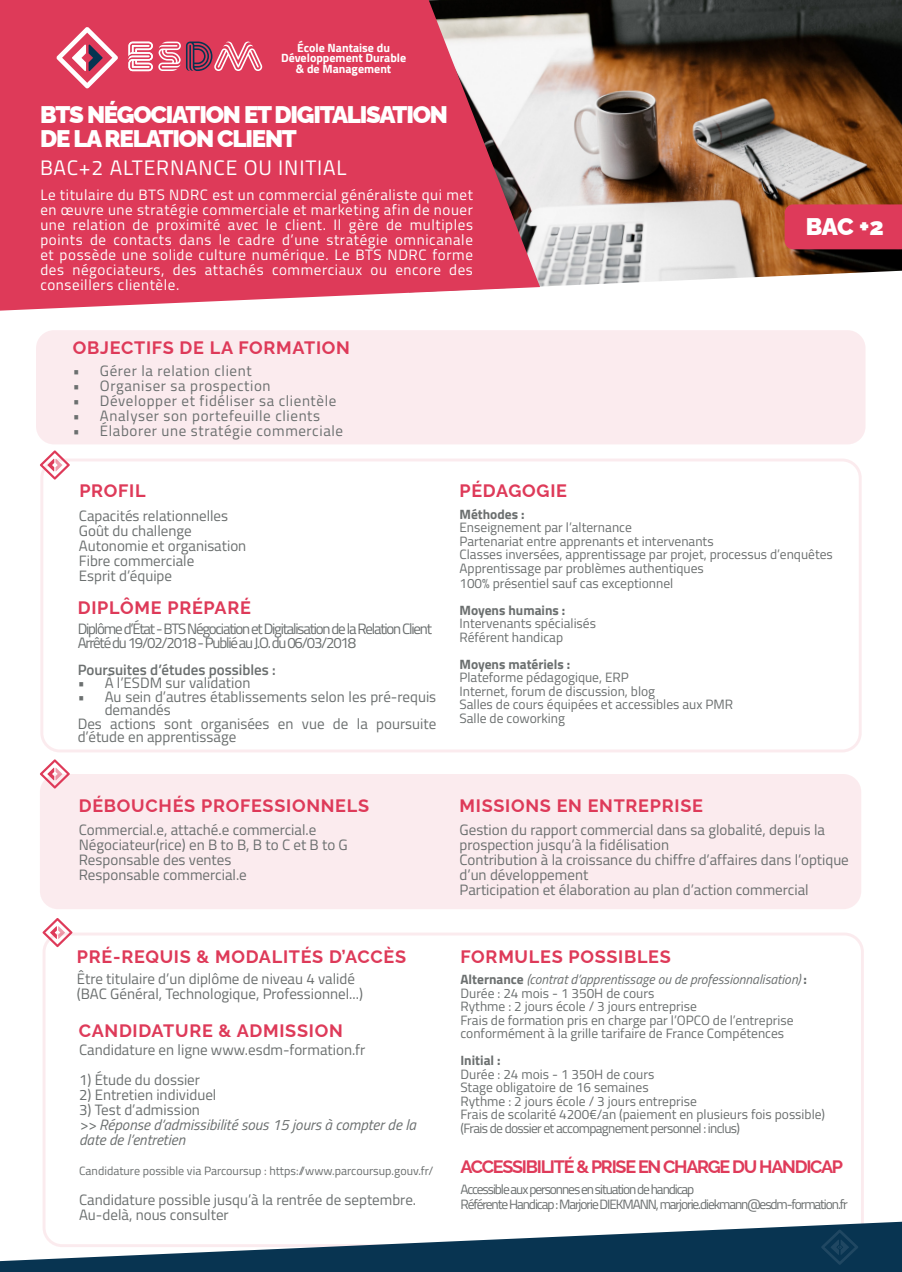
<style>
.page{position:relative;width:902px;height:1272px;background:#fff}
.page>*{position:absolute;margin:0;border:0;box-sizing:border-box;transform-origin:0 0}
.t1{font:900 24px "Raleway";letter-spacing:-.05em;color:#fff}
.t2{font:21px "Titillium Web";letter-spacing:.04em;color:#fff}
.t3{font:700 18px "Raleway";letter-spacing:.04em;color:#de3a59}
.t4{font:700 18px "Raleway";letter-spacing:-.07em;color:#df3b5a}
.t5{font:15px/15px "Titillium Web";color:#6b6f6f}
.t6{font:15px/15px "Titillium Web";letter-spacing:.04em;color:#fff;text-align:justify}
.t7{font:15px "Titillium Web";letter-spacing:.04em;color:#6b6f6f}
.t8{font:15px "Titillium Web";letter-spacing:-.08em;color:#6b6f6f}
.t9{font:italic 15px/15px "Titillium Web";color:#6b6f6f}
.t10{font:600 15px "Titillium Web";color:#6b6f6f}
.t11{font:13.5px/13.5px "Titillium Web";color:#6b6f6f}
.t12{font:13.5px "Titillium Web";letter-spacing:-.08em;color:#6b6f6f}
.t13{font:italic 13.5px "Titillium Web";color:#6b6f6f}
.t14{font:13.5px "Titillium Web";letter-spacing:-.05em;color:#6b6f6f}
.t15{font:700 13.5px "Titillium Web";color:#6b6f6f}
.t16{font:12px "Titillium Web";color:#6b6f6f}
.t17{font:700 12px "Titillium Web";color:#fff}
.s1{font-weight:700;font-style:normal}
</style>
<div class="page">
<div style="left:43px;top:932px;width:820px;height:314px;border:3px solid #de3a59;border-radius:18px"></div>
<div style="left:40px;top:774px;width:821px;height:135px;background:#fbebee;border-radius:18px"></div>
<div style="left:36px;top:330px;width:829px;height:114px;background:#fbebee;border-radius:18px"></div>
<div style="left:40px;top:458px;width:821px;height:294px;border:3px solid #de3a59;border-radius:18px"></div>
<svg style="left:40px;top:450px;width:30px;height:29px"></svg>
<svg style="left:40px;top:759px;width:30px;height:29px"></svg>
<svg style="left:42px;top:918px;width:30px;height:29px"></svg>
<svg style="left:0;top:1221px;width:901px;height:50px"></svg>
<img style="left:540px;top:0;width:361px;height:287px">
<svg style="left:0;top:0;width:540px;height:310px;background:#db4d68"></svg>
<svg style="left:128px;top:42px;width:134px;height:29px"></svg>
<svg style="left:56px;top:27px;width:62px;height:61px"></svg>
<div style="left:784px;top:204px;width:117px;height:45px;background:#de3a5a"></div>
<p class="t17" style="left:297px;top:38px;width:94px">École Nantaise du</p>
<p class="t17" style="left:281px;top:49px;width:127px">Développement Durable</p>
<p class="t17" style="left:296px;top:59px;width:97px">&amp; de Management</p>
<p class="t1" style="left:40px;top:95px;width:409px">BTS NÉGOCIATION ET DIGITALISATION</p>
<p class="t1" style="left:40px;top:119px;width:258px">DE LA RELATION CLIENT</p>
<p class="t2" style="left:40px;top:153px;width:308px">BAC+2 ALTERNANCE OU INITIAL</p>
<p class="t6" style="left:40px;top:186px;width:434px">Le titulaire du BTS NDRC est un commercial généraliste qui met en œuvre une stratégie commerciale et marketing afin de nouer une relation de proximité avec le client. Il gère de multiples points de contacts dans le cadre d’une stratégie omnicanale et possède une solide culture numérique. Le BTS NDRC forme des négociateurs, des attachés commerciaux ou encore des conseillers clientèle.</p>
<p class="t3" style="left:73px;top:333px;width:278px">OBJECTIFS DE LA FORMATION</p>
<p class="t7" style="left:73px;top:359px;width:180px">• Gérer la relation client</p>
<p class="t7" style="left:73px;top:374px;width:199px">• Organiser sa prospection</p>
<p class="t7" style="left:73px;top:389px;width:265px">• Développer et fidéliser sa clientèle</p>
<p class="t7" style="left:73px;top:404px;width:249px">• Analyser son portefeuille clients</p>
<p class="t7" style="left:73px;top:419px;width:271px">• Élaborer une stratégie commerciale</p>
<p class="t1" style="left:805px;top:207px;width:80px">BAC +2</p>
<p class="t3" style="left:79px;top:476px;width:68px">PROFIL</p>
<p class="t5" style="left:79px;top:507px;width:151px">Capacités relationnelles</p>
<p class="t5" style="left:79px;top:522px;width:114px">Goût du challenge</p>
<p class="t5" style="left:79px;top:537px;width:169px">Autonomie et organisation</p>
<p class="t5" style="left:79px;top:552px;width:117px">Fibre commerciale</p>
<p class="t5" style="left:79px;top:567px;width:95px">Esprit d’équipe</p>
<p class="t3" style="left:78px;top:592px;width:175px">DIPLÔME PRÉPARÉ</p>
<p class="t8" style="left:78px;top:618px;width:356px">Diplôme d’État - BTS Négociation et Digitalisation de la Relation Client</p>
<p class="t8" style="left:78px;top:631px;width:280px">Arrêté du 19/02/2018 - Publié au J.O.du 06/03/2018</p>
<p class="t10" style="left:78px;top:658px;width:200px">Poursuites d’études possibles :</p>
<p class="t5" style="left:78px;top:674px;width:174px">• À l’ESDM sur validation</p>
<p class="t5" style="left:105px;top:689px;width:333px;line-height:13.5px;text-indent:-27px">• Au sein d’autres établissements selon les pré-requis demandés</p>
<p class="t5" style="left:78px;top:716px;width:360px;line-height:13.5px">Des actions sont organisées en vue de la poursuite d’étude en apprentissage</p>
<p class="t3" style="left:459px;top:476px;width:109px">PÉDAGOGIE</p>
<p class="t15" style="left:459px;top:503px;width:67px">Méthodes :</p>
<p class="t11" style="left:459px;top:520px;width:174px">Enseignement par l’alternance</p>
<p class="t11" style="left:459px;top:533px;width:255px">Partenariat entre apprenants et intervenants</p>
<p class="t11" style="left:459px;top:547px;width:375px">Classes inversées, apprentissage par projet, processus d’enquêtes</p>
<p class="t11" style="left:459px;top:560px;width:246px">Apprentissage par problèmes authentiques</p>
<p class="t11" style="left:459px;top:575px;width:215px">100% présentiel sauf cas exceptionnel</p>
<p class="t15" style="left:459px;top:599px;width:107px">Moyens humains :</p>
<p class="t11" style="left:459px;top:616px;width:138px">Intervenants spécialisés</p>
<p class="t11" style="left:459px;top:629px;width:105px">Référent handicap</p>
<p class="t15" style="left:459px;top:653px;width:112px">Moyens matériels :</p>
<p class="t11" style="left:459px;top:670px;width:171px">Plateforme pédagogique, ERP</p>
<p class="t11" style="left:459px;top:683px;width:197px">Internet, forum de discussion, blog</p>
<p class="t11" style="left:459px;top:697px;width:275px">Salles de cours équipées et accessibles aux PMR</p>
<p class="t11" style="left:459px;top:710px;width:107px">Salle de coworking</p>
<p class="t3" style="left:79px;top:791px;width:292px">DÉBOUCHÉS PROFESSIONNELS</p>
<p class="t3" style="left:459px;top:791px;width:245px">MISSIONS EN ENTREPRISE</p>
<p class="t5" style="left:459px;top:821px;width:367px">Gestion du rapport commercial dans sa globalité, depuis la prospection jusqu’à la fidélisation</p>
<p class="t5" style="left:459px;top:851px;width:391px">Contribution à la croissance du chiffre d’affaires dans l’optique d’un développement</p>
<p class="t5" style="left:459px;top:881px;width:350px">Participation et élaboration au plan d’action commercial</p>
<p class="t5" style="left:79px;top:821px;width:239px">Commercial.e, attaché.e commercial.e</p>
<p class="t5" style="left:79px;top:836px;width:270px">Négociateur(rice) en B to B, B to C et B to G</p>
<p class="t5" style="left:79px;top:851px;width:154px">Responsable des ventes</p>
<p class="t5" style="left:79px;top:866px;width:169px">Responsable commercial.e</p>
<p class="t3" style="left:77px;top:942px;width:330px">PRÉ-REQUIS &amp; MODALITÉS D’ACCÈS</p>
<p class="t5" style="left:77px;top:970px;width:279px">Être titulaire d’un diplôme de niveau 4 validé</p>
<p class="t5" style="left:77px;top:985px;width:287px">(BAC Général, Technologique, Professionnel...)</p>
<p class="t3" style="left:79px;top:1015px;width:265px">CANDIDATURE &amp; ADMISSION</p>
<p class="t5" style="left:79px;top:1041px;width:288px">Candidature en ligne www.esdm-formation.fr</p>
<p class="t5" style="left:79px;top:1071px;width:122px">1) Étude du dossier</p>
<p class="t5" style="left:79px;top:1086px;width:139px">2) Entretien individuel</p>
<p class="t5" style="left:79px;top:1101px;width:122px">3) Test d’admission</p>
<p class="t9" style="left:79px;top:1116px;width:338px">&gt;&gt; Réponse d’admissibilité sous 15 jours à compter de la date de l’entretien</p>
<p class="t16" style="left:79px;top:1162px;width:356px">Candidature possible via Parcoursup : https://www.parcoursup.gouv.fr/</p>
<p class="t5" style="left:79px;top:1191px;width:338px">Candidature possible jusqu’à la rentrée de septembre.<br>Au-delà, nous consulter</p>
<p class="t3" style="left:460px;top:942px;width:212px">FORMULES POSSIBLES</p>
<p class="t13" style="left:460px;top:969px;width:348px"><span class="s1">Alternance</span> (contrat d’apprentissage ou de professionnalisation) <span class="s1">:</span></p>
<p class="t11" style="left:460px;top:985px;width:195px">Durée : 24 mois - 1 350H de cours</p>
<p class="t11" style="left:460px;top:999px;width:238px">Rythme : 2 jours école / 3 jours entreprise</p>
<p class="t11" style="left:460px;top:1012px;width:334px">Frais de formation pris en charge par l’OPCO de l’entreprise conformément à la grille tarifaire de France Compétences</p>
<p class="t15" style="left:460px;top:1050px;width:42px">Initial :</p>
<p class="t11" style="left:460px;top:1066px;width:195px">Durée : 24 mois - 1 350H de cours</p>
<p class="t11" style="left:460px;top:1080px;width:190px">Stage obligatoire de 16 semaines</p>
<p class="t11" style="left:460px;top:1093px;width:238px">Rythme : 2 jours école / 3 jours entreprise</p>
<p class="t11" style="left:460px;top:1107px;width:366px">Frais de scolarité 4200€/an (paiement en plusieurs fois possible)</p>
<p class="t14" style="left:460px;top:1118px;width:281px">(Frais de dossier et accompagnement personnel : inclus)</p>
<p class="t4" style="left:460px;top:1152px;width:384px">ACCESSIBILITÉ &amp; PRISE EN CHARGE DU HANDICAP</p>
<p class="t12" style="left:460px;top:1179px;width:235px">Accessible aux personnes en situation de handicap</p>
<p class="t12" style="left:460px;top:1194px;width:389px">Référente Handicap : Marjorie DIEKMANN, marjorie.diekmann@esdm-formation.fr</p>
</div>
